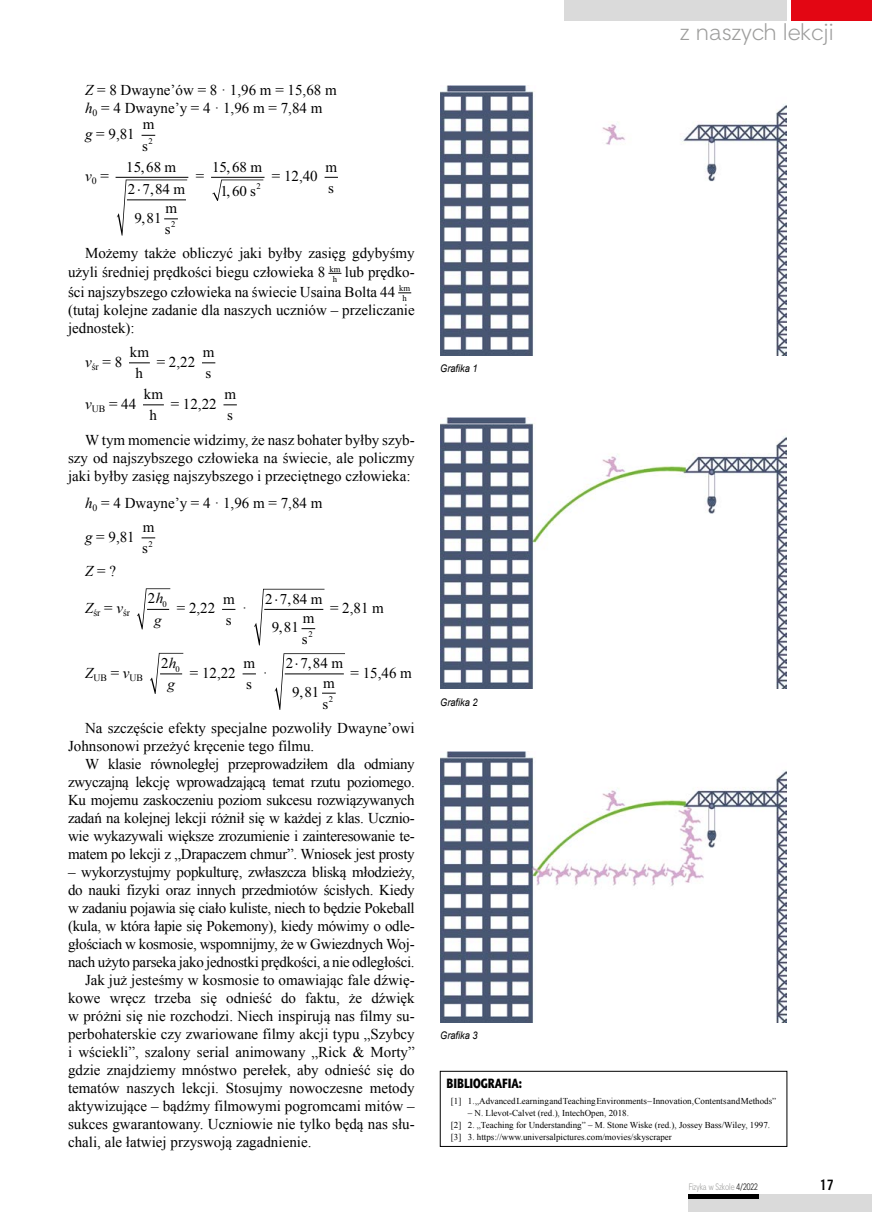
<style>
.page{position:relative;width:872px;height:1212px;background:#fff}
.page>*{position:absolute;margin:0;border:0;box-sizing:border-box;transform-origin:0 0}
.t1{font:22.5px "Straight EFN";color:#9d9d9c}
.txt{font:15px/18px "Times New Roman";color:#000}
.MTDisplayEquation{font:15px "Times New Roman";color:#000}
.MTDisplayEquation-2{font:italic 15px/21.8px "Times New Roman";color:#000;text-align:center}
.t2{font:700 15px "Aerton Cnd EFN";color:#000}
.Literatura_Tyt{font:13.5px "Aerton Cnd EFN Black";color:#000}
.podpis_Rys{font:italic 10.5px "Arial";color:#000;scale:.88 1}
.MTDisplayEquation-3{font:9.75px "Times New Roman";color:#000}
.t3{font:9px "Times New Roman";color:#000}
.t4{font:9px "Straight Cnd EFN";color:#9d9d9c}
.t5{font:8.7px/10.1px "Times New Roman";color:#000;text-align:center}
.s1{font-style:italic}
.s2{font-style:normal}
.s3{color:#000}
</style>
<div class="page">
<div style="left:791px;top:0;width:81px;height:21px;background:#e30613"></div>
<div style="left:564px;top:0;width:222px;height:21px;background:#dadada"></div>
<div style="left:688px;top:1194px;width:184px;height:18px;background:#dadada"></div>
<hr style="left:688px;top:1194px;width:71px;height:4px;background:#000">
<svg style="left:141px;top:135px;width:14px;height:1px"></svg>
<hr style="left:116px;top:177px;width:72px;height:1px;background:#000">
<svg style="left:212px;top:180px;width:51px;height:21px"></svg>
<hr style="left:211px;top:177px;width:53px;height:1px;background:#000">
<svg style="left:324px;top:177px;width:14px;height:1px"></svg>
<svg style="left:328px;top:273px;width:13px;height:1px"></svg>
<svg style="left:398px;top:292px;width:13px;height:1px"></svg>
<svg style="left:129px;top:362px;width:21px;height:1px"></svg>
<svg style="left:202px;top:362px;width:13px;height:1px"></svg>
<svg style="left:143px;top:404px;width:21px;height:1px"></svg>
<svg style="left:223px;top:404px;width:14px;height:1px"></svg>
<svg style="left:141px;top:537px;width:14px;height:1px"></svg>
<svg style="left:137px;top:588px;width:33px;height:41px"></svg>
<svg style="left:222px;top:609px;width:13px;height:1px"></svg>
<svg style="left:254px;top:589px;width:70px;height:56px"></svg>
<svg style="left:150px;top:653px;width:33px;height:41px"></svg>
<svg style="left:242px;top:673px;width:14px;height:1px"></svg>
<svg style="left:274px;top:653px;width:71px;height:57px"></svg>
<div style="left:440px;top:1071px;width:347px;height:76px;border:1px solid #000"></div>
<img style="left:440px;top:85px;width:347px;height:271px">
<img style="left:440px;top:418px;width:347px;height:270px">
<img style="left:440px;top:751px;width:347px;height:271px">
<svg style="left:117px;top:180px;width:70px;height:56px"></svg>
<p class="txt" style="left:85px;top:81px;width:253px"><span class="s1">Z</span> = 8 Dwayne’ów = 8 · 1,96 m = 15,68 m</p>
<p class="txt" style="left:85px;top:99px;width:239px"><span class="s1">h</span><sub>0</sub> = 4 Dwayne’y = 4 · 1,96 m = 7,84 m</p>
<p class="txt" style="left:85px;top:125px;width:51px"><span class="s1">g</span> = 9,81</p>
<p class="txt" style="left:142px;top:114px;width:14px;line-height:21.5px">m s</p>
<p class="t5" style="left:148px;top:136px;width:6px">2</p>
<p class="MTDisplayEquation-2" style="left:85px;top:165px;width:25px">v<sub>0</sub> <span class="s2">=</span></p>
<p class="txt" style="left:126px;top:155px;width:60px;line-height:22.8px">15 68 m<br>2 784m</p>
<p class="txt" style="left:134px;top:208px;width:43px">981 <sub>2</sub></p>
<p class="txt" style="left:141px;top:157px;width:5px">,</p>
<p class="txt" style="left:150px;top:180px;width:5px">,</p>
<p class="txt" style="left:165px;top:198px;width:14px;line-height:20.9px">m s</p>
<p class="txt" style="left:142px;top:208px;width:5px">,</p>
<p class="MTDisplayEquation" style="left:196px;top:166px;width:10px">=</p>
<p class="txt" style="left:212px;top:154px;width:51px;line-height:24.8px;text-align:center">15 68 m<br>160s</p>
<p class="txt" style="left:227px;top:154px;width:5px;line-height:24.8px">, ,</p>
<p class="MTDisplayEquation" style="left:272px;top:166px;width:47px">= 12,40</p>
<p class="txt" style="left:325px;top:156px;width:13px;line-height:21.3px">m s</p>
<p class="t5" style="left:257px;top:181px;width:6px">2</p>
<p class="txt" style="left:68px;top:243px;width:348px;line-height:19.5px;text-indent:17px">Możemy także obliczyć jaki byłby zasięg gdybyśmy użyli średniej prędkości biegu człowieka 8</p>
<p class="t5" style="left:329px;top:264px;width:13px">km h</p>
<p class="txt" style="left:68px;top:262px;width:348px;line-height:19.5px;text-indent:277px">lub prędko&shy;ści najszybszego człowieka na świecie Usaina Bolta 44</p>
<p class="t5" style="left:399px;top:283px;width:13px">km h</p>
<p class="txt" style="left:68px;top:300px;width:348px">(tutaj kolejne zadanie dla naszych uczniów – przeliczanie jednostek):</p>
<p class="MTDisplayEquation-3" style="left:85px;top:360px;width:39px"><sup>v</sup>śr <sup>=</sup> <sup>8</sup></p>
<p class="txt" style="left:130px;top:341px;width:21px;line-height:21.3px;text-align:center">km h</p>
<p class="MTDisplayEquation" style="left:157px;top:351px;width:40px">= 2,22</p>
<p class="txt" style="left:203px;top:341px;width:13px;line-height:21.3px">m s</p>
<p class="MTDisplayEquation" style="left:85px;top:393px;width:53px"><span class="s1">v</span><sub>UB</sub> = 44</p>
<p class="txt" style="left:144px;top:383px;width:21px;line-height:21.3px;text-align:center">km h</p>
<p class="MTDisplayEquation" style="left:171px;top:393px;width:47px">= 12,22</p>
<p class="txt" style="left:224px;top:383px;width:13px;line-height:21.3px">m s</p>
<p class="txt" style="left:68px;top:431px;width:348px;text-align:justify;text-indent:17px">W tym momencie widzimy, że nasz bohater byłby szyb&shy;szy od najszybszego człowieka na świecie, ale policzmy jaki byłby zasięg najszybszego i przeciętnego człowieka:</p>
<p class="MTDisplayEquation" style="left:85px;top:492px;width:239px"><span class="s1">h</span><sub>0</sub> = 4 Dwayne’y = 4 · 1,96 m = 7,84 m</p>
<p class="MTDisplayEquation" style="left:85px;top:526px;width:51px"><span class="s1">g</span> = 9,81</p>
<p class="txt" style="left:142px;top:516px;width:14px;line-height:21.5px">m s<sup>2</sup></p>
<p class="MTDisplayEquation" style="left:85px;top:561px;width:32px"><span class="s1">Z</span> = ?</p>
<p class="MTDisplayEquation-3" style="left:85px;top:606px;width:47px"><sup>Z</sup>śr <sup>=</sup> <sup>v</sup>śr</p>
<p class="MTDisplayEquation-2" style="left:148px;top:587px;width:20px"><span class="s2">2</span> <sub>0</sub>h g</p>
<p class="MTDisplayEquation" style="left:177px;top:598px;width:40px">= 2,22</p>
<p class="txt" style="left:223px;top:588px;width:13px;line-height:21.3px">m s</p>
<p class="MTDisplayEquation" style="left:242px;top:598px;width:6px">·</p>
<p class="txt" style="left:265px;top:584px;width:59px;line-height:28.8px;text-align:center">2 784m<br>981 <sub>2</sub></p>
<p class="txt" style="left:274px;top:584px;width:18px;line-height:28.8px;text-align:center">⋅ , ,</p>
<p class="MTDisplayEquation" style="left:330px;top:598px;width:55px">= 2,81 m</p>
<p class="txt" style="left:302px;top:607px;width:14px;line-height:20.9px">m s</p>
<p class="MTDisplayEquation-3" style="left:85px;top:671px;width:60px"><sup>Z</sup>UB <sup>=</sup> <sup>v</sup>UB</p>
<p class="MTDisplayEquation-2" style="left:161px;top:651px;width:20px"><span class="s2">2</span> <sub>0</sub>h g</p>
<p class="MTDisplayEquation" style="left:190px;top:662px;width:47px">= 12,22</p>
<p class="txt" style="left:243px;top:652px;width:13px;line-height:21.3px">m s</p>
<p class="MTDisplayEquation" style="left:263px;top:662px;width:6px">·</p>
<p class="txt" style="left:286px;top:648px;width:59px;line-height:28.8px;text-align:center">2 784m<br>981 <sub>2</sub></p>
<p class="txt" style="left:295px;top:648px;width:18px;line-height:28.8px;text-align:center">⋅ , ,</p>
<p class="MTDisplayEquation" style="left:350px;top:662px;width:63px">= 15,46 m</p>
<p class="txt" style="left:322px;top:672px;width:14px;line-height:20.9px">m s</p>
<p class="txt" style="left:68px;top:719px;width:348px;text-indent:17px">Na szczęście efekty specjalne pozwoliły Dwayne’owi<br>Johnsonowi przeżyć kręcenie tego filmu.</p>
<p class="txt" style="left:68px;top:755px;width:348px;text-align:justify;text-indent:17px">W klasie równoległej przeprowadziłem dla odmiany zwyczajną lekcję wprowadzającą temat rzutu poziomego.<br>Ku mojemu zaskoczeniu poziom sukcesu rozwiązywanych zadań na kolejnej lekcji różnił się w każdej z klas. Ucznio&shy;wie wykazywali większe zrozumienie i zainteresowanie te&shy;matem po lekcji z „Drapaczem chmur”. Wniosek jest prosty</p>
<p class="txt" style="left:68px;top:863px;width:348px;text-align:justify">– wykorzystujmy popkulturę, zwłaszcza bliską młodzieży, do nauki fizyki oraz innych przedmiotów ścisłych. Kiedy w zadaniu pojawia się ciało kuliste, niech to będzie Pokeball (kula, w która łapie się Pokemony), kiedy mówimy o odle&shy;głościach w kosmosie, wspomnijmy, że w Gwiezdnych Woj&shy;nach użyto parseka jako jednostki prędkości, a nie odległości.</p>
<p class="txt" style="left:68px;top:971px;width:348px;text-align:justify;text-indent:17px">Jak już jesteśmy w kosmosie to omawiając fale dźwię&shy;kowe wręcz trzeba się odnieść do faktu, że dźwięk w próżni się nie rozchodzi. Niech inspirują nas filmy su&shy;perbohaterskie czy zwariowane filmy akcji typu „Szybcy i wściekli”, szalony serial animowany „Rick &amp; Morty” gdzie znajdziemy mnóstwo perełek, aby odnieść się do tematów naszych lekcji. Stosujmy nowoczesne metody aktywizujące – bądźmy filmowymi pogromcami mitów – sukces gwarantowany. Uczniowie nie tylko będą nas słu&shy;chali, ale łatwiej przyswoją zagadnienie.</p>
<p class="podpis_Rys" style="left:440px;top:362px;width:44px">Grafika 1</p>
<p class="podpis_Rys" style="left:440px;top:695px;width:44px">Grafika 2</p>
<p class="podpis_Rys" style="left:440px;top:1029px;width:44px">Grafika 3</p>
<h1 class="t1" style="left:680px;top:18px;width:155px">z naszych lekcji</h1>
<p class="Literatura_Tyt" style="left:446px;top:1075px;width:77px">BIBLIOGRAFIA:</p>
<p class="t3" style="left:451px;top:1095px;width:327px">[1] 1. „Advanced Learning and Teaching Environments – Innovation, Contents and Methods”</p>
<p class="t3" style="left:468px;top:1107px;width:162px">– N. Llevot-Calvet (red.), IntechOpen, 2018.</p>
<p class="t3" style="left:451px;top:1119px;width:321px">[2] 2. „Teaching for Understanding” – M. Stone Wiske (red.), Jossey Bass/Wiley, 1997.</p>
<p class="t3" style="left:451px;top:1131px;width:222px">[3] 3. https://www.universalpictures.com/movies/skyscraper</p>
<p class="t4" style="left:688px;top:1182px;width:71px">Fizyka w Szkole <span class="s3">4/2022</span></p>
<p class="t2" style="left:819px;top:1176px;width:15px">17</p>
</div>
